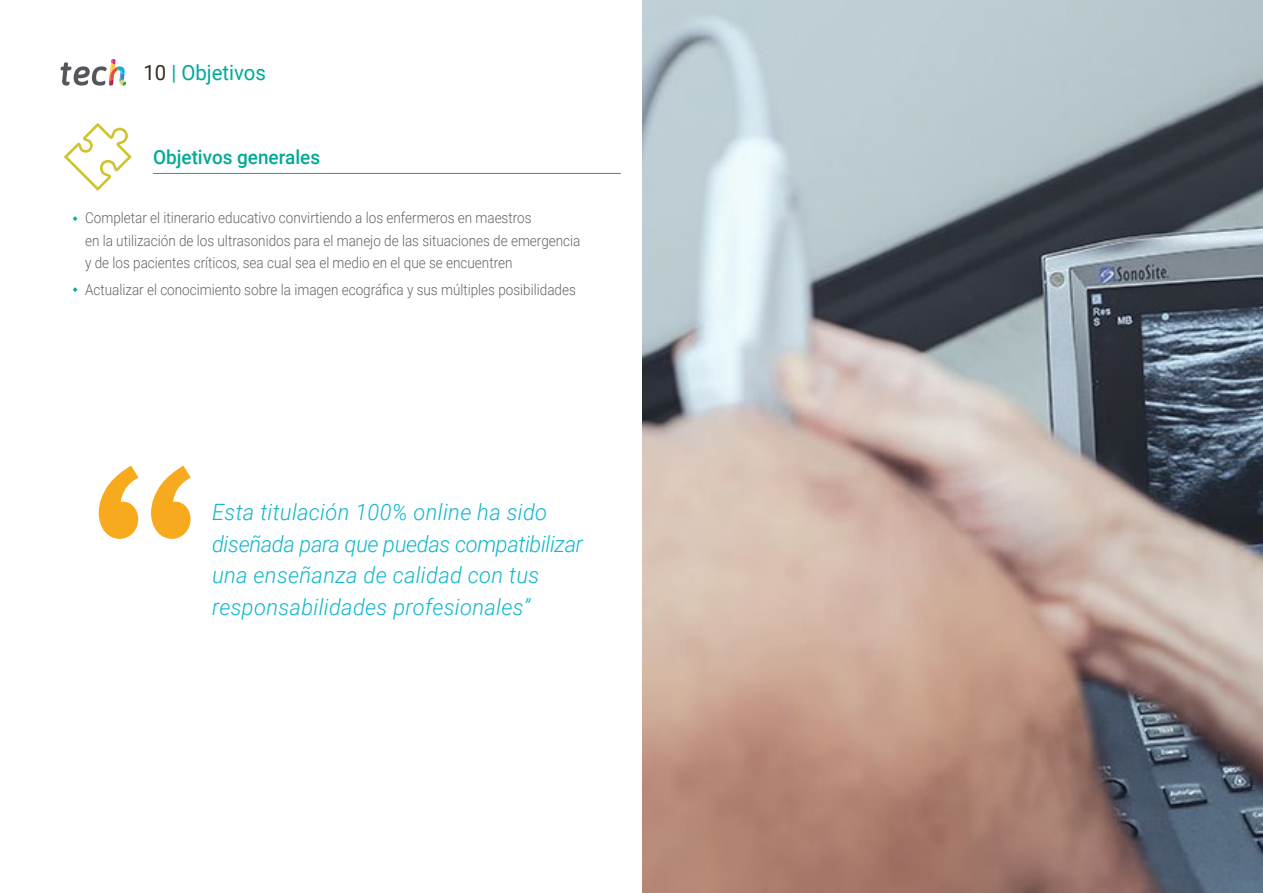
<style>
.page{position:relative;width:1263px;height:893px;background:#fff}
.page>*{position:absolute;margin:0;border:0;box-sizing:border-box;transform-origin:0 0}
.t1{font:italic 300 22.5px/31.5px "Roboto";letter-spacing:.015em;color:#0fb6cf}
.t2{font:21px "Roboto";color:#00a996}
.t3{font:500 19.5px "Roboto";color:#00a996}
.t4{font:300 15px/22.5px "Roboto";color:#61646a;scale:.9 1}
.s1{color:#312e20}
</style>
<div class="page">
<hr style="left:153px;top:173px;width:468px;height:1px;background:#00a996">
<svg style="left:64px;top:123px;width:68px;height:68px"></svg>
<img style="left:642px;top:0;width:621px;height:893px">
<svg style="left:99px;top:466px;width:92px;height:73px"></svg>
<svg style="left:61px;top:59px;width:65px;height:27px"></svg>
<h2 class="t2" style="left:144px;top:57px;width:124px"><span class="s1">10</span> | Objetivos</h2>
<h3 class="t3" style="left:153px;top:144px;width:169px">Objetivos generales</h3>
<p class="t4" style="left:85px;top:206px;width:552px">Completar el itinerario educativo convirtiendo a los enfermeros en maestros<br>en la utilización de los ultrasonidos para el manejo de las situaciones de emergencia y de los pacientes críticos, sea cual sea el medio en el que se encuentren</p>
<p class="t4" style="left:85px;top:278px;width:547px">Actualizar el conocimiento sobre la imagen ecográfica y sus múltiples posibilidades</p>
<h1 class="t1" style="left:212px;top:496px;width:372px">Esta titulación 100% online ha sido diseñada para que puedas compatibilizar una enseñanza de calidad con tus responsabilidades profesionales”</h1>
</div>
